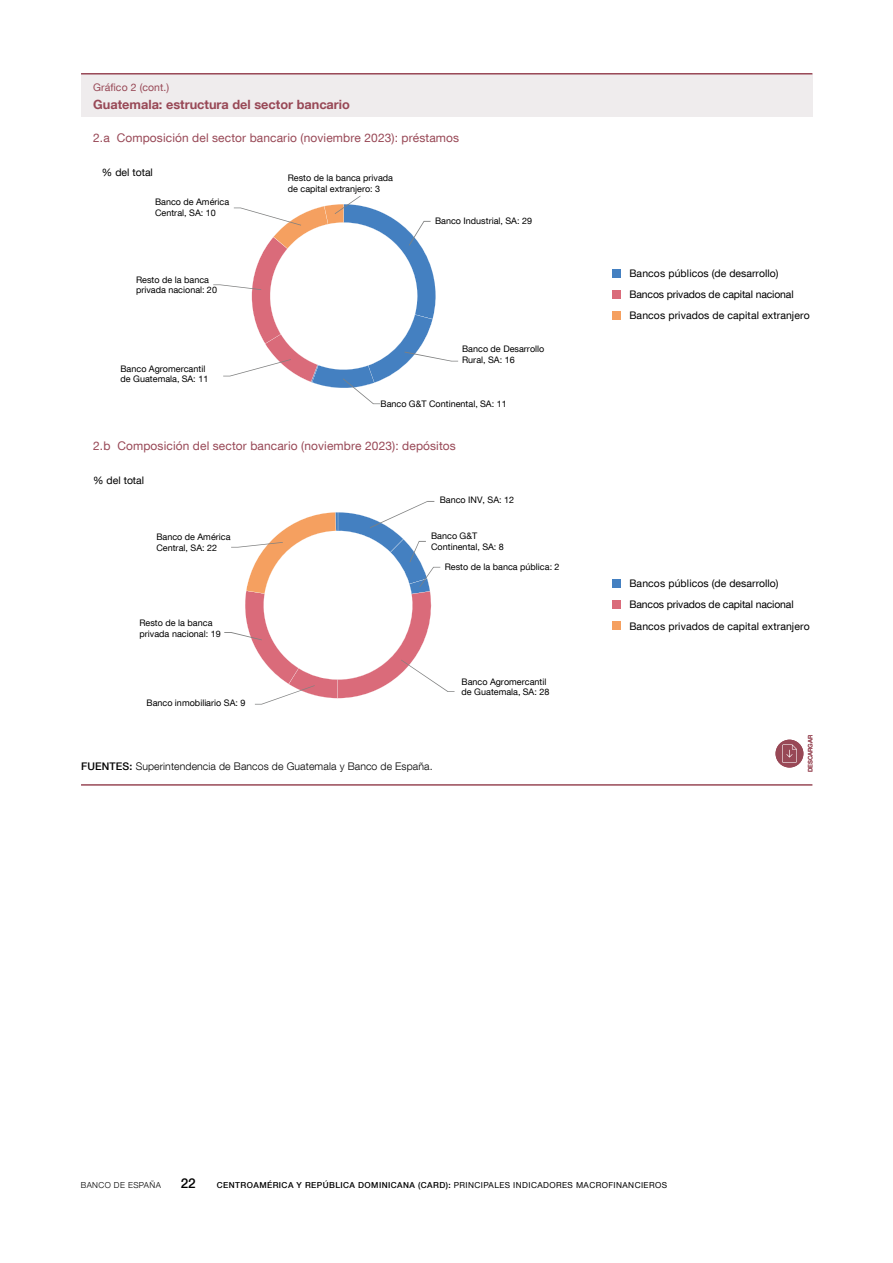
<style>
.page{position:relative;width:893px;height:1263px;background:#fff}
.page>*{position:absolute;margin:0;border:0;box-sizing:border-box;transform-origin:0 0}
.t1{font:500 13.5px "Bd E Neue Helvetica";color:#000}
.t2{font:700 12.75px "Bd E Neue Helvetica";color:#984856}
.t3{font:12px "Bd E Neue Helvetica";letter-spacing:.01em;color:#984856}
.t4{font:10.5px "Bd E Neue Helvetica";letter-spacing:.01em;color:#000}
.t5{font:10.5px "Bd E Neue Helvetica";letter-spacing:-.015em;color:#000}
.t6{font:300 10.5px "Bd E Neue Helvetica";letter-spacing:.01em;color:#000}
.t7{font:10.5px "Bd E Neue Helvetica";letter-spacing:.01em;color:#984856}
.t8{font:9px/10.8px "Bd E Neue Helvetica";letter-spacing:.005em;color:#000}
.t9{font:500 8.25px "Bd E Neue Helvetica";letter-spacing:.05em;color:#000}
.t10{font:300 8.25px "Bd E Neue Helvetica";letter-spacing:.05em;color:#000}
.t11{font:500 6px "Bd E Neue Helvetica";color:#984856}
.s1{font-weight:500}
.s2{font-weight:400}
</style>
<div class="page">
<div style="left:81px;top:74px;width:731px;height:42px;background:#efeced"></div>
<hr style="left:81px;top:73px;width:731px;height:2px;background:#984856">
<hr style="left:81px;top:784px;width:731px;height:2px;background:#984856">
<div style="left:613px;top:621px;width:8px;height:9px;background:#f5a060"></div>
<div style="left:613px;top:600px;width:8px;height:9px;background:#da6b7a"></div>
<div style="left:613px;top:579px;width:8px;height:9px;background:#4480c1"></div>
<div style="left:613px;top:311px;width:8px;height:8px;background:#f5a060"></div>
<div style="left:613px;top:290px;width:8px;height:8px;background:#da6b7a"></div>
<div style="left:613px;top:269px;width:8px;height:8px;background:#4480c1"></div>
<svg style="left:213px;top:196px;width:245px;height:208px"></svg>
<svg style="left:224px;top:501px;width:230px;height:203px"></svg>
<div style="left:775px;top:740px;width:28px;height:27px;background:#984856;border-radius:50%"></div>
<svg style="left:782px;top:744px;width:15px;height:19px"></svg>
<p class="t7" style="left:93px;top:81px;width:78px">Gráfico 2 (cont.)</p>
<p class="t2" style="left:93px;top:96px;width:258px">Guatemala: estructura del sector bancario</p>
<p class="t3" style="left:93px;top:130px;width:368px">2.a Composición del sector bancario (noviembre 2023): préstamos</p>
<p class="t4" style="left:102px;top:165px;width:52px">% del total</p>
<p class="t8" style="left:155px;top:196px;width:76px">Banco de América<br>Central, SA: 10</p>
<p class="t8" style="left:136px;top:274px;width:82px">Resto de la banca privada nacional: 20</p>
<p class="t8" style="left:121px;top:363px;width:90px">Banco Agromercantil de Guatemala, SA: 11</p>
<p class="t8" style="left:288px;top:172px;width:107px">Resto de la banca privada de capital extranjero: 3</p>
<p class="t8" style="left:435px;top:215px;width:98px">Banco Industrial, SA: 29</p>
<p class="t8" style="left:462px;top:343px;width:84px">Banco de Desarrollo<br>Rural, SA: 16</p>
<p class="t8" style="left:381px;top:398px;width:128px">Banco G&amp;T Continental, SA: 11</p>
<p class="t3" style="left:93px;top:438px;width:364px">2.b Composición del sector bancario (noviembre 2023): depósitos</p>
<p class="t4" style="left:93px;top:474px;width:52px">% del total</p>
<p class="t8" style="left:156px;top:531px;width:76px">Banco de América<br>Central, SA: 22</p>
<p class="t8" style="left:139px;top:618px;width:83px">Resto de la banca privada nacional: 19</p>
<p class="t8" style="left:147px;top:697px;width:101px">Banco inmobiliario SA: 9</p>
<p class="t8" style="left:440px;top:494px;width:76px">Banco INV, SA: 12</p>
<p class="t8" style="left:431px;top:530px;width:74px">Banco G&amp;T<br>Continental, SA: 8</p>
<p class="t8" style="left:445px;top:562px;width:116px">Resto de la banca pública: 2</p>
<p class="t8" style="left:462px;top:676px;width:90px">Banco Agromercantil de Guatemala, SA: 28</p>
<p class="t6" style="left:81px;top:760px;width:353px"><span class="s1">FUENTES:</span> Superintendencia de Bancos de Guatemala y Banco de España.</p>
<p class="t4" style="left:629px;top:267px;width:151px">Bancos públicos (de desarrollo)</p>
<p class="t5" style="left:629px;top:288px;width:166px">Bancos privados de capital nacional</p>
<p class="t4" style="left:629px;top:309px;width:182px">Bancos privados de capital extranjero</p>
<p class="t4" style="left:629px;top:577px;width:151px">Bancos públicos (de desarrollo)</p>
<p class="t5" style="left:629px;top:598px;width:166px">Bancos privados de capital nacional</p>
<p class="t4" style="left:629px;top:619px;width:182px">Bancos privados de capital extranjero</p>
<p class="t11" style="left:807px;top:772px;width:39px;rotate:-90deg">DESCARGAR</p>
<p class="t10" style="left:81px;top:1180px;width:82px">BANCO DE ESPAÑA</p>
<h1 class="t1" style="left:181px;top:1175px;width:16px">22</h1>
<p class="t9" style="left:217px;top:1180px;width:452px">CENTROAMÉRICA Y REPÚBLICA DOMINICANA (CARD): <span class="s2">PRINCIPALES INDICADORES MACROFINANCIEROS</span></p>
</div>
